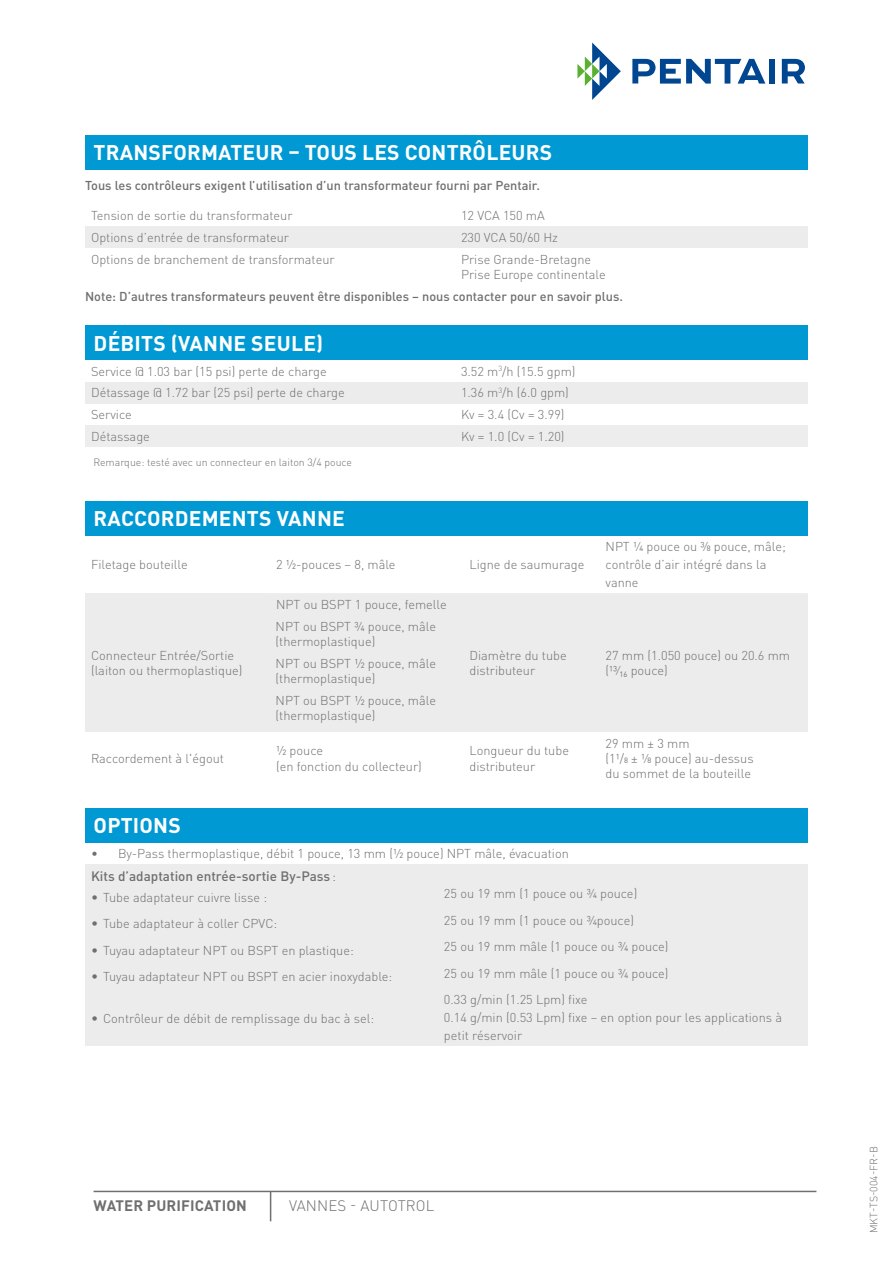
<style>
.page{position:relative;width:893px;height:1263px;background:#fff}
.page>*{position:absolute;margin:0;border:0;box-sizing:border-box;transform-origin:0 0}
.t1{font:700 21px "DIN Pro";letter-spacing:.01em;color:#fff}
.t2{font:700 15px "DIN Pro";letter-spacing:.01em;color:#706f6f}
.t3{font:300 15px "DIN Pro";letter-spacing:.01em;color:#706f6f}
.t4{font:500 13.5px "DIN Pro";color:#706f6f}
.t5{font:300 12.75px/15.3px "DIN Pro";color:#706f6f}
.t6{font:500 12.75px "DIN Pro";color:#706f6f}
.t7{font:300 10.5px "DIN Pro";color:#706f6f}
.s1{font-weight:300}
.s2{font-weight:400;font-size:13.5px}
</style>
<div class="page">
<div style="left:85px;top:136px;width:723px;height:34px;background:#0099d4"></div>
<div style="left:85px;top:226px;width:370px;height:22px;background:#ececec"></div>
<div style="left:455px;top:226px;width:353px;height:22px;background:#ececec"></div>
<div style="left:85px;top:501px;width:723px;height:34px;background:#0099d4"></div>
<div style="left:85px;top:593px;width:179px;height:139px;background:#ececec"></div>
<div style="left:264px;top:593px;width:544px;height:139px;background:#ececec"></div>
<div style="left:85px;top:809px;width:723px;height:34px;background:#0099d4"></div>
<div style="left:85px;top:864px;width:353px;height:182px;background:#ececec"></div>
<div style="left:438px;top:864px;width:370px;height:182px;background:#ececec"></div>
<div style="left:85px;top:326px;width:723px;height:34px;background:#0099d4"></div>
<div style="left:85px;top:382px;width:370px;height:21px;background:#ececec"></div>
<div style="left:455px;top:382px;width:353px;height:21px;background:#ececec"></div>
<div style="left:85px;top:425px;width:370px;height:22px;background:#ededed"></div>
<div style="left:455px;top:425px;width:353px;height:22px;background:#ededed"></div>
<hr style="left:94px;top:1191px;width:722px;height:1px;background:#706f6f">
<hr style="left:270px;top:1191px;width:1px;height:30px;background:#706f6f">
<svg style="left:577px;top:43px;width:44px;height:57px"></svg>
<svg style="left:632px;top:59px;width:133px;height:25px"></svg>
<div style="left:769px;top:59px;width:6px;height:25px;background:#004691"></div>
<svg style="left:782px;top:59px;width:23px;height:25px"></svg>
<h1 class="t1" style="left:94px;top:135px;width:460px">TRANSFORMATEUR – TOUS LES CONTRÔLEURS</h1>
<p class="t6" style="left:85px;top:175px;width:456px">Tous les contrôleurs exigent l’utilisation d’un transformateur fourni par Pentair.</p>
<p class="t5" style="left:91px;top:207px;width:203px">Tension de sortie du transformateur</p>
<p class="t5" style="left:461px;top:207px;width:85px">12 VCA 150 mA</p>
<p class="t5" style="left:91px;top:228px;width:200px">Options d’entrée de transformateur</p>
<p class="t5" style="left:461px;top:228px;width:99px">230 VCA 50/60 Hz</p>
<p class="t5" style="left:91px;top:250px;width:245px">Options de branchement de transformateur</p>
<p class="t5" style="left:461px;top:250px;width:146px">Prise Grande-Bretagne<br>Prise Europe continentale</p>
<p class="t6" style="left:85px;top:286px;width:539px">Note: D’autres transformateurs peuvent être disponibles – nous contacter pour en savoir plus.</p>
<h1 class="t1" style="left:94px;top:325px;width:231px">DÉBITS (VANNE SEULE)</h1>
<p class="t5" style="left:91px;top:362px;width:237px">Service @ 1.03 bar (15 psi) perte de charge</p>
<p class="t5" style="left:461px;top:362px;width:116px">3.52 m<sup>3</sup>/h (15.5 gpm)</p>
<p class="t5" style="left:91px;top:384px;width:255px">Détassage @ 1.72 bar (25 psi) perte de charge</p>
<p class="t5" style="left:461px;top:384px;width:109px">1.36 m<sup>3</sup>/h (6.0 gpm)</p>
<p class="t5" style="left:91px;top:406px;width:42px">Service</p>
<p class="t5" style="left:461px;top:406px;width:105px">Kv = 3.4 (Cv = 3.99)</p>
<p class="t5" style="left:91px;top:428px;width:60px">Détassage</p>
<p class="t5" style="left:461px;top:428px;width:105px">Kv = 1.0 (Cv = 1.20)</p>
<p class="t7" style="left:94px;top:454px;width:260px">Remarque: testé avec un connecteur en laiton 3/4 pouce</p>
<h1 class="t1" style="left:94px;top:501px;width:253px">RACCORDEMENTS VANNE</h1>
<p class="t5" style="left:91px;top:556px;width:98px">Filetage bouteille</p>
<p class="t5" style="left:276px;top:556px;width:121px">2 ½-pouces – 8, mâle</p>
<p class="t5" style="left:469px;top:556px;width:116px">Ligne de saumurage</p>
<p class="t5" style="left:606px;top:536px;width:182px;line-height:18px">NPT ¼ pouce ou ⅜ pouce, mâle; contrôle d’air intégré dans la vanne</p>
<p class="t5" style="left:91px;top:646px;width:153px">Connecteur Entrée/Sortie (laiton ou thermoplastique)</p>
<p class="t5" style="left:276px;top:592px;width:173px;line-height:21.8px">NPT ou BSPT 1 pouce, femelle<br>NPT ou BSPT ¾ pouce, mâle</p>
<p class="t5" style="left:276px;top:629px;width:162px;line-height:21.8px">(thermoplastique)<br>NPT ou BSPT ½ pouce, mâle</p>
<p class="t5" style="left:276px;top:666px;width:162px;line-height:21.8px">(thermoplastique)<br>NPT ou BSPT ½ pouce, mâle</p>
<p class="t5" style="left:276px;top:707px;width:101px">(thermoplastique)</p>
<p class="t5" style="left:469px;top:646px;width:99px">Diamètre du tube distributeur</p>
<p class="t5" style="left:606px;top:646px;width:186px">27 mm (1.050 pouce) ou 20.6 mm (13⁄₁₆ pouce)</p>
<p class="t5" style="left:91px;top:750px;width:134px">Raccordement à l'égout</p>
<p class="t5" style="left:276px;top:742px;width:147px">½ pouce<br>(en fonction du collecteur)</p>
<p class="t5" style="left:469px;top:742px;width:101px">Longueur du tube distributeur</p>
<p class="t5" style="left:606px;top:734px;width:150px">29 mm ± 3 mm<br>(1¹/8 ± ⅛ pouce) au-dessus du sommet de la bouteille</p>
<h1 class="t1" style="left:94px;top:808px;width:89px">OPTIONS</h1>
<p class="t5" style="left:91px;top:845px;width:479px">• By-Pass thermoplastique, débit 1 pouce, 13 mm (½ pouce) NPT mâle, évacuation</p>
<p class="t4" style="left:91px;top:865px;width:246px">Kits d’adaptation entrée-sortie By-Pass <span class="s1">:</span></p>
<p class="t5" style="left:91px;top:888px;width:178px"><span class="s2">•</span> Tube adaptateur cuivre lisse :</p>
<p class="t5" style="left:91px;top:915px;width:188px"><span class="s2">•</span> Tube adaptateur à coller CPVC:</p>
<p class="t5" style="left:91px;top:941px;width:264px"><span class="s2">•</span> Tuyau adaptateur NPT ou BSPT en plastique:</p>
<p class="t5" style="left:91px;top:968px;width:303px"><span class="s2">•</span> Tuyau adaptateur NPT ou BSPT en acier inoxydable:</p>
<p class="t5" style="left:91px;top:1009px;width:285px"><span class="s2">•</span> Contrôleur de débit de remplissage du bac à sel:</p>
<p class="t5" style="left:444px;top:879px;width:226px;line-height:26.5px">25 ou 19 mm (1 pouce ou ¾ pouce)<br>25 ou 19 mm (1 pouce ou ¾pouce)<br>25 ou 19 mm mâle (1 pouce ou ¾ pouce)<br>25 ou 19 mm mâle (1 pouce ou ¾ pouce)<br>0.33 g/min (1.25 Lpm) fixe</p>
<p class="t5" style="left:444px;top:1007px;width:340px;line-height:18px">0.14 g/min (0.53 Lpm) fixe – en option pour les applications à petit réservoir</p>
<p class="t2" style="left:94px;top:1193px;width:155px">WATER PURIFICATION</p>
<p class="t3" style="left:289px;top:1194px;width:147px">VANNES - AUTOTROL</p>
<p class="t7" style="left:865px;top:1233px;width:88px;rotate:-90deg">MKT-TS-004-FR-B</p>
</div>
